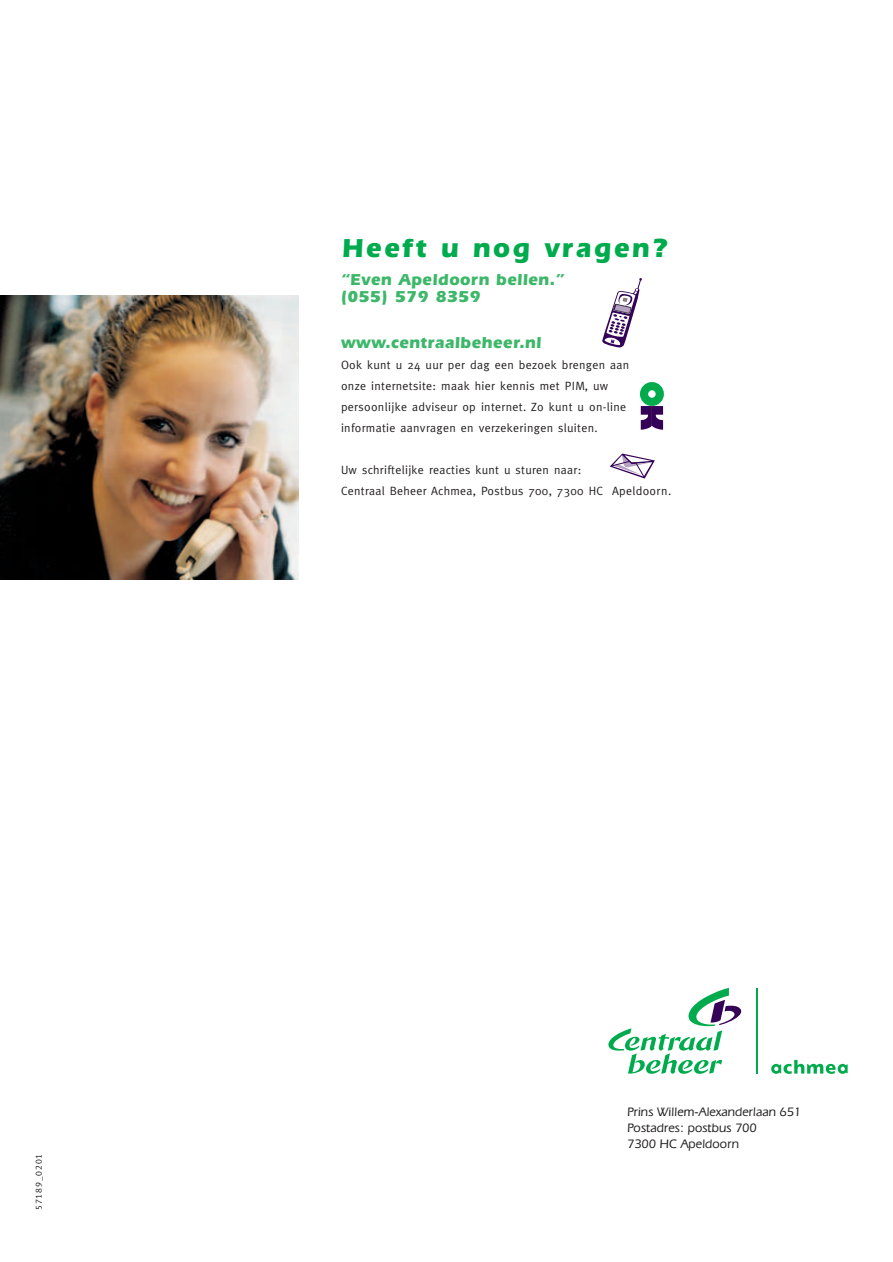
<style>
.page{position:relative;width:893px;height:1262px;background:#fff}
.page>*{position:absolute;margin:0;border:0;box-sizing:border-box;transform-origin:0 0}
.t1{font:700 27px "Eras IT Cby BT";letter-spacing:.095em;color:#00ab4d}
.t2{font:700 16.5px/16.5px "Eras IT Cby BT";letter-spacing:.03em;color:#3db769}
.t3{font:500 12.75px/16px "Eras IT Cby BT";letter-spacing:.01em;color:#231f20}
.t4{font:12px/21px "Meta";letter-spacing:.025em;color:#231f20}
.t5{font:9px "Meta Caps";letter-spacing:.105em;color:#231f20}
</style>
<div class="page">
<svg style="left:602px;top:278px;width:40px;height:70px"></svg>
<svg style="left:640px;top:406px;width:23px;height:24px"></svg>
<div style="left:640px;top:382px;width:24px;height:24px;border:8px solid #00ab4d;border-radius:50%"></div>
<svg style="left:609px;top:453px;width:45px;height:25px"></svg>
<img style="left:0;top:295px;width:298px;height:284px">
<hr style="left:756px;top:987px;width:1px;height:86px;background:#00ab4d">
<svg style="left:608px;top:987px;width:133px;height:86px"></svg>
<svg style="left:771px;top:1060px;width:76px;height:13px"></svg>
<p class="t5" style="left:34px;top:1210px;width:58px;rotate:-90deg">57189_0201</p>
<h1 class="t1" style="left:342px;top:239px;width:326px">Heeft u nog vragen?</h1>
<h2 class="t2" style="left:341px;top:273px;width:225px">“Even Apeldoorn bellen.” (055) 579 8359</h2>
<h2 class="t2" style="left:341px;top:336px;width:202px">www.centraalbeheer.nl</h2>
<p class="t4" style="left:341px;top:355px;width:290px">Ook kunt u 24 uur per dag een bezoek brengen aan onze internetsite: maak hier kennis met PIM, uw persoonlijke adviseur op internet. Zo kunt u on-line informatie aanvragen en verzekeringen sluiten.</p>
<p class="t4" style="left:341px;top:460px;width:332px">Uw schriftelijke reacties kunt u sturen naar:<br>Centraal Beheer Achmea, Postbus 700, 7300 HC Apeldoorn.</p>
<p class="t3" style="left:627px;top:1105px;width:175px">Prins Willem-Alexanderlaan 651<br>Postadres: postbus 700<br>7300 HC Apeldoorn</p>
</div>
